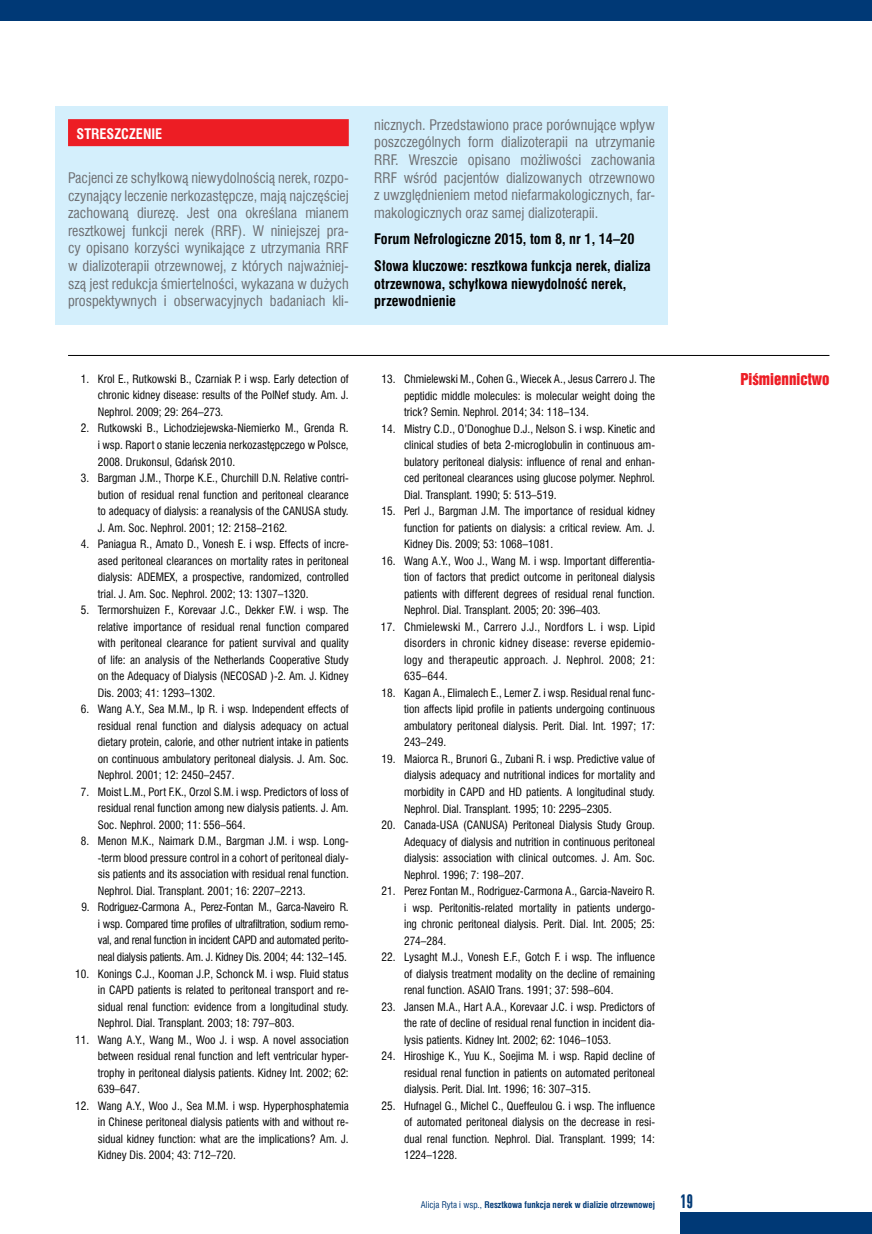
<style>
.page{position:relative;width:872px;height:1234px;background:#fff}
.page>*{position:absolute;margin:0;border:0;box-sizing:border-box;transform-origin:0 0}
.t1{font:18px "Swis 924 EU";color:#003976}
.t2{font:15px "Swis 921 EU";color:#ed1d24}
.t3{font:14.25px/17.5px "Swis 721 Cn EU";color:#6d6e71;text-align:justify}
.t4{font:700 14.25px/27.3px "Swis 721 Cn EU";color:#000}
.t5{font:700 14.25px "Swis 721 Cn EU";color:#fff}
.t6{font:11.25px/16.5px "Swis 721 Cn EU";color:#000;text-align:justify}
.t7{font:700 9px "Swis 721 Cn EU";color:#003976}
.s1{font-weight:400}
</style>
<div class="page">
<div style="left:680px;top:1212px;width:192px;height:21px;background:#003976"></div>
<div style="left:0;top:0;width:872px;height:21px;background:#003976"></div>
<hr style="left:68px;top:355px;width:761px;height:1px;background:#000">
<div style="left:55px;top:106px;width:613px;height:219px;background:#d4effc"></div>
<div style="left:68px;top:119px;width:281px;height:27px;background:#ed1d24"></div>
<p class="t5" style="left:77px;top:125px;width:9px">STRESZ</p>
<p class="t5" style="left:121px;top:125px;width:16px">CZENIE</p>
<p class="t3" style="left:68px;top:169px;width:282px">Pacjenci ze schyłkową niewydolnością nerek, rozpo&shy;czynający leczenie nerkozastępcze, mają najczęściej zachowaną diurezę. Jest ona określana mianem resztkowej funkcji nerek (RRF). W niniejszej pra&shy;cy opisano korzyści wynikające z utrzymania RRF w dializoterapii otrzewnowej, z których najważniej&shy;szą jest redukcja śmiertelności, wykazana w dużych prospektywnych i obserwacyjnych badaniach kli-</p>
<p class="t3" style="left:374px;top:116px;width:282px">nicznych. Przedstawiono prace porównujące wpływ poszczególnych form dializoterapii na utrzymanie RRF. Wreszcie opisano możliwości zachowania RRF wśród pacjentów dializowanych otrzewnowo z uwzględnieniem metod niefarmakologicznych, far&shy;makologicznych oraz samej dializoterapii.</p>
<p class="t4" style="left:374px;top:225px;width:278px">Forum Nefrologiczne 2015, tom 8, nr 1, 14–20<br>Słowa kluczowe: resztkowa funkcja nerek, dializa</p>
<p class="t4" style="left:374px;top:275px;width:253px;line-height:17.5px">otrzewnowa, schyłkowa niewydolność nerek, przewodnienie</p>
<p class="t6" style="left:81px;top:370px;width:269px">1. Krol E., Rutkowski B., Czarniak P. i wsp. Early detection of</p>
<h2 class="t2" style="left:740px;top:369px;width:90px">Piśmiennictwo</h2>
<p class="t6" style="left:98px;top:387px;width:252px">chronic kidney disease: results of the PolNef study. Am. J.<br>Nephrol. 2009; 29: 264–273.</p>
<p class="t6" style="left:98px;top:420px;width:252px;text-indent:-17px">2. Rutkowski B., Lichodziejewska-Niemierko M., Grenda R. i wsp. Raport o stanie leczenia nerkozastępczego w Polsce, 2008. Drukonsul, Gdańsk 2010.</p>
<p class="t6" style="left:98px;top:469px;width:252px;text-indent:-17px">3. Bargman J.M., Thorpe K.E., Churchill D.N. Relative contri&shy;bution of residual renal function and peritoneal clearance to adequacy of dialysis: a reanalysis of the CANUSA study.<br>J. Am. Soc. Nephrol. 2001; 12: 2158–2162.</p>
<p class="t6" style="left:98px;top:535px;width:252px;text-indent:-17px">4. Paniagua R., Amato D., Vonesh E. i wsp. Effects of incre&shy;ased peritoneal clearances on mortality rates in peritoneal dialysis: ADEMEX, a prospective, randomized, controlled trial. J. Am. Soc. Nephrol. 2002; 13: 1307–1320.</p>
<p class="t6" style="left:98px;top:601px;width:252px;text-indent:-17px">5. Termorshuizen F., Korevaar J.C., Dekker F.W. i wsp. The relative importance of residual renal function compared with peritoneal clearance for patient survival and quality of life: an analysis of the Netherlands Cooperative Study on the Adequacy of Dialysis (NECOSAD )-2. Am. J. Kidney Dis. 2003; 41: 1293–1302.</p>
<p class="t6" style="left:98px;top:700px;width:252px;text-indent:-17px">6. Wang A.Y., Sea M.M., Ip R. i wsp. Independent effects of residual renal function and dialysis adequacy on actual dietary protein, calorie, and other nutrient intake in patients on continuous ambulatory peritoneal dialysis. J. Am. Soc.<br>Nephrol. 2001; 12: 2450–2457.</p>
<p class="t6" style="left:98px;top:783px;width:252px;text-indent:-17px">7. Moist L.M., Port F.K., Orzol S.M. i wsp. Predictors of loss of residual renal function among new dialysis patients. J. Am.<br>Soc. Nephrol. 2000; 11: 556–564.</p>
<p class="t6" style="left:98px;top:832px;width:252px;text-indent:-17px">8. Menon M.K., Naimark D.M., Bargman J.M. i wsp. Long--term blood pressure control in a cohort of peritoneal dialy&shy;sis patients and its association with residual renal function.<br>Nephrol. Dial. Transplant. 2001; 16: 2207–2213.</p>
<p class="t6" style="left:98px;top:898px;width:252px;text-indent:-16px">9. Rodriguez-Carmona A., Perez-Fontan M., Garca-Naveiro R. i wsp. Compared time profiles of ultrafiltration, sodium remo&shy;val, and renal function in incident CAPD and automated perito&shy;neal dialysis patients. Am. J. Kidney Dis. 2004; 44: 132–145.</p>
<p class="t6" style="left:98px;top:964px;width:252px;text-indent:-23px">10. Konings C.J., Kooman J.P., Schonck M. i wsp. Fluid status in CAPD patients is related to peritoneal transport and re&shy;sidual renal function: evidence from a longitudinal study.<br>Nephrol. Dial. Transplant. 2003; 18: 797–803.</p>
<p class="t6" style="left:98px;top:1030px;width:252px;text-indent:-23px">11. Wang A.Y., Wang M., Woo J. i wsp. A novel association between residual renal function and left ventricular hyper&shy;trophy in peritoneal dialysis patients. Kidney Int. 2002; 62:<br>639–647.</p>
<p class="t6" style="left:98px;top:1096px;width:252px;text-indent:-23px">12. Wang A.Y., Woo J., Sea M.M. i wsp. Hyperphosphatemia in Chinese peritoneal dialysis patients with and without re&shy;sidual kidney function: what are the implications? Am. J.<br>Kidney Dis. 2004; 43: 712–720.</p>
<p class="t6" style="left:404px;top:370px;width:252px;text-indent:-23px">13. Chmielewski M., Cohen G., Wiecek A., Jesus Carrero J. The peptidic middle molecules: is molecular weight doing the trick? Semin. Nephrol. 2014; 34: 118–134.</p>
<p class="t6" style="left:404px;top:420px;width:252px;text-indent:-23px">14. Mistry C.D., O’Donoghue D.J., Nelson S. i wsp. Kinetic and clinical studies of beta 2-microglobulin in continuous am&shy;bulatory peritoneal dialysis: influence of renal and enhan&shy;ced peritoneal clearances using glucose polymer. Nephrol.<br>Dial. Transplant. 1990; 5: 513–519.</p>
<p class="t6" style="left:404px;top:502px;width:252px;text-indent:-23px">15. Perl J., Bargman J.M. The importance of residual kidney function for patients on dialysis: a critical review. Am. J.<br>Kidney Dis. 2009; 53: 1068–1081.</p>
<p class="t6" style="left:404px;top:552px;width:252px;text-indent:-23px">16. Wang A.Y., Woo J., Wang M. i wsp. Important differentia&shy;tion of factors that predict outcome in peritoneal dialysis patients with different degrees of residual renal function.<br>Nephrol. Dial. Transplant. 2005; 20: 396–403.</p>
<p class="t6" style="left:404px;top:618px;width:252px;text-indent:-23px">17. Chmielewski M., Carrero J.J., Nordfors L. i wsp. Lipid disorders in chronic kidney disease: reverse epidemio&shy;logy and therapeutic approach. J. Nephrol. 2008; 21:<br>635–644.</p>
<p class="t6" style="left:404px;top:684px;width:252px;text-indent:-23px">18. Kagan A., Elimalech E., Lemer Z. i wsp. Residual renal func&shy;tion affects lipid profile in patients undergoing continuous ambulatory peritoneal dialysis. Perit. Dial. Int. 1997; 17:<br>243–249.</p>
<p class="t6" style="left:404px;top:750px;width:252px;text-indent:-23px">19. Maiorca R., Brunori G., Zubani R. i wsp. Predictive value of dialysis adequacy and nutritional indices for mortality and morbidity in CAPD and HD patients. A longitudinal study.<br>Nephrol. Dial. Transplant. 1995; 10: 2295–2305.</p>
<p class="t6" style="left:404px;top:816px;width:252px;text-indent:-23px">20. Canada-USA (CANUSA) Peritoneal Dialysis Study Group.<br>Adequacy of dialysis and nutrition in continuous peritoneal dialysis: association with clinical outcomes. J. Am. Soc.<br>Nephrol. 1996; 7: 198–207.</p>
<p class="t6" style="left:404px;top:882px;width:252px;text-indent:-23px">21. Perez Fontan M., Rodriguez-Carmona A., Garcia-Naveiro R. i wsp. Peritonitis-related mortality in patients undergo&shy;ing chronic peritoneal dialysis. Perit. Dial. Int. 2005; 25:<br>274–284.</p>
<p class="t6" style="left:404px;top:948px;width:252px;text-indent:-23px">22. Lysaght M.J., Vonesh E.F., Gotch F. i wsp. The influence of dialysis treatment modality on the decline of remaining renal function. ASAIO Trans. 1991; 37: 598–604.</p>
<p class="t6" style="left:404px;top:998px;width:252px;text-indent:-23px">23. Jansen M.A., Hart A.A., Korevaar J.C. i wsp. Predictors of the rate of decline of residual renal function in incident dia&shy;lysis patients. Kidney Int. 2002; 62: 1046–1053.</p>
<p class="t6" style="left:404px;top:1047px;width:252px;text-indent:-23px">24. Hiroshige K., Yuu K., Soejima M. i wsp. Rapid decline of residual renal function in patients on automated peritoneal dialysis. Perit. Dial. Int. 1996; 16: 307–315.</p>
<p class="t6" style="left:404px;top:1097px;width:252px;text-indent:-23px">25. Hufnagel G., Michel C., Queffeulou G. i wsp. The influence of automated peritoneal dialysis on the decrease in resi&shy;dual renal function. Nephrol. Dial. Transplant. 1999; 14:<br>1224–1228.</p>
<p class="t7" style="left:421px;top:1198px;width:235px"><span class="s1">Alicja Ryta i wsp.,</span> Resztkowa funkcja nerek w dializie otrzewnowej</p>
<h1 class="t1" style="left:680px;top:1189px;width:14px">19</h1>
</div>
